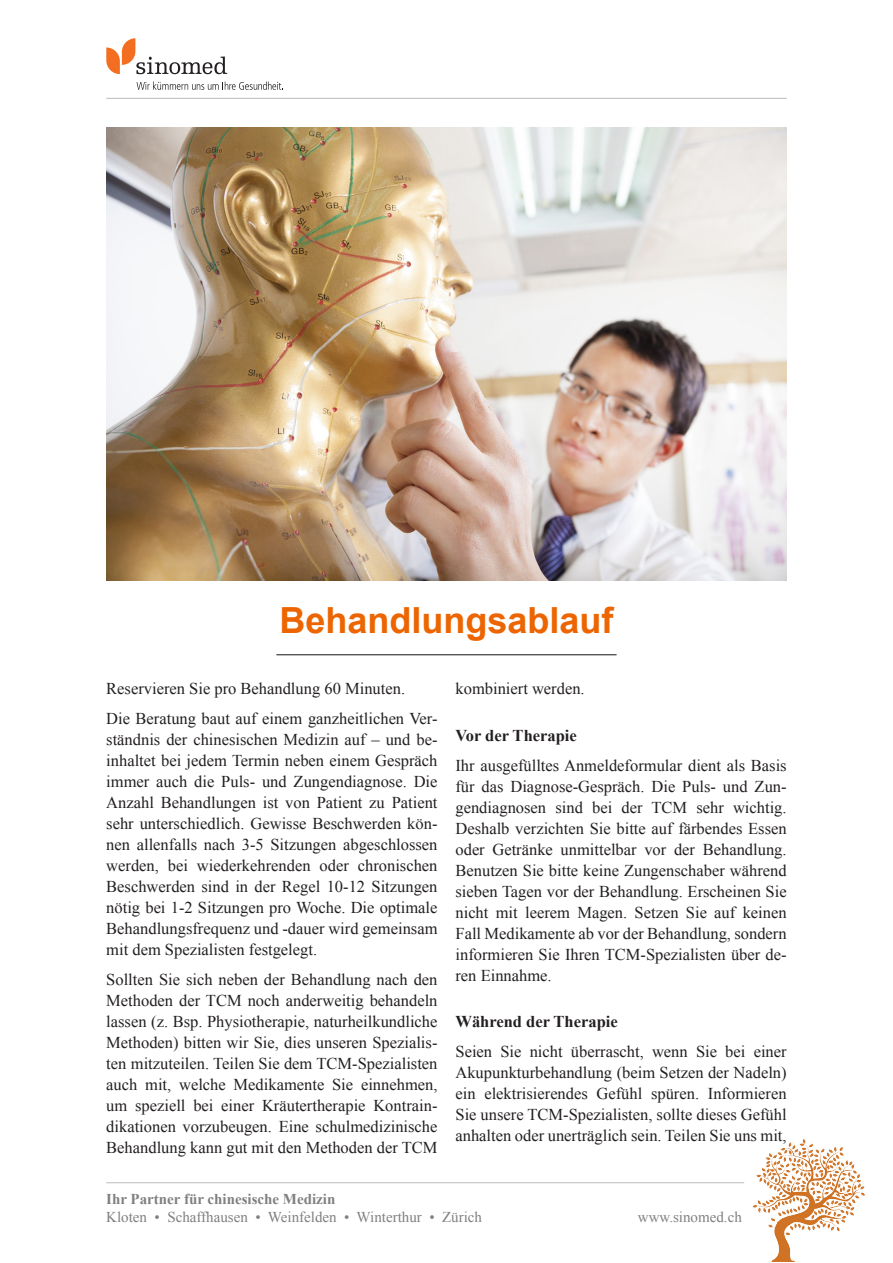
<style>
.page{position:relative;width:893px;height:1263px;background:#fff}
.page>*{position:absolute;margin:0;border:0;box-sizing:border-box;transform-origin:0 0}
.Heading_1{font:700 36px "Arial";color:#ec6500}
.Paragraph_Style_1{font:16.5px/21px "Times New Roman";color:#231f20;text-align:justify}
.Heading_3{font:700 16.5px "Times New Roman";color:#231f20}
.t1{font:15px "Times New Roman";color:#808080}
.t2{font:700 15px "Times New Roman";color:#808080}
</style>
<div class="page">
<hr style="left:106px;top:98px;width:681px;height:1px;background:#c0c0c0">
<img style="left:753px;top:1140px;width:112px;height:121px">
<hr style="left:106px;top:1182px;width:638px;height:1px;background:#c0c0c0">
<svg style="left:106px;top:38px;width:121px;height:36px"></svg>
<svg style="left:137px;top:82px;width:146px;height:8px"></svg>
<hr style="left:276px;top:654px;width:341px;height:1px;background:#231f20">
<img style="left:107px;top:128px;width:680px;height:453px">
<p class="Heading_1" style="left:279px;top:596px;width:336px">Behandlungsablauf</p>
<p class="Paragraph_Style_1" style="left:106px;top:678px;width:300px">Reservieren Sie pro Behandlung 60 Minuten.</p>
<p class="Paragraph_Style_1" style="left:106px;top:708px;width:333px">Die Beratung baut auf einem ganzheitlichen Ver&shy;ständnis der chinesischen Medizin auf – und be&shy;inhaltet bei jedem Termin neben einem Gespräch immer auch die Puls- und Zungendiagnose. Die Anzahl Behandlungen ist von Patient zu Patient sehr unterschiedlich. Gewisse Beschwerden kön&shy;nen allenfalls nach 3-5 Sitzungen abgeschlossen werden, bei wiederkehrenden oder chronischen Beschwerden sind in der Regel 10-12 Sitzungen nötig bei 1-2 Sitzungen pro Woche. Die optimale Behandlungsfrequenz und -dauer wird gemeinsam mit dem Spezialisten festgelegt.</p>
<p class="Paragraph_Style_1" style="left:106px;top:969px;width:333px">Sollten Sie sich neben der Behandlung nach den Methoden der TCM noch anderweitig behandeln lassen (z. Bsp. Physiotherapie, naturheilkundliche Methoden) bitten wir Sie, dies unseren Spezialis&shy;ten mitzuteilen. Teilen Sie dem TCM-Spezialisten auch mit, welche Medikamente Sie einnehmen, um speziell bei einer Kräutertherapie Kontrain&shy;dikationen vorzubeugen. Eine schulmedizinische Behandlung kann gut mit den Methoden der TCM</p>
<p class="Paragraph_Style_1" style="left:455px;top:678px;width:131px">kombiniert werden.</p>
<p class="Heading_3" style="left:455px;top:724px;width:123px">Vor der Therapie</p>
<p class="Paragraph_Style_1" style="left:455px;top:755px;width:333px">Ihr ausgefülltes Anmeldeformular dient als Basis für das Diagnose-Gespräch. Die Puls- und Zun&shy;gendiagnosen sind bei der TCM sehr wichtig.<br>Deshalb verzichten Sie bitte auf färbendes Essen oder Getränke unmittelbar vor der Behandlung.<br>Benutzen Sie bitte keine Zungenschaber während sieben Tagen vor der Behandlung. Erscheinen Sie nicht mit leerem Magen. Setzen Sie auf keinen Fall Medikamente ab vor der Behandlung, sondern informieren Sie Ihren TCM-Spezialisten über de&shy;ren Einnahme.</p>
<p class="Heading_3" style="left:455px;top:1010px;width:164px">Während der Therapie</p>
<p class="Paragraph_Style_1" style="left:455px;top:1041px;width:333px">Seien Sie nicht überrascht, wenn Sie bei einer Akupunkturbehandlung (beim Setzen der Nadeln) ein elektrisierendes Gefühl spüren. Informieren Sie unsere TCM-Spezialisten, sollte dieses Gefühl anhalten oder unerträglich sein. Teilen Sie uns mit,</p>
<p class="t2" style="left:106px;top:1189px;width:231px">Ihr Partner für chinesische Medizin</p>
<p class="t1" style="left:106px;top:1207px;width:377px">Kloten • Schaffhausen • Weinfelden • Winterthur • Zürich</p>
<p class="t1" style="left:638px;top:1207px;width:106px">www.sinomed.ch</p>
</div>
